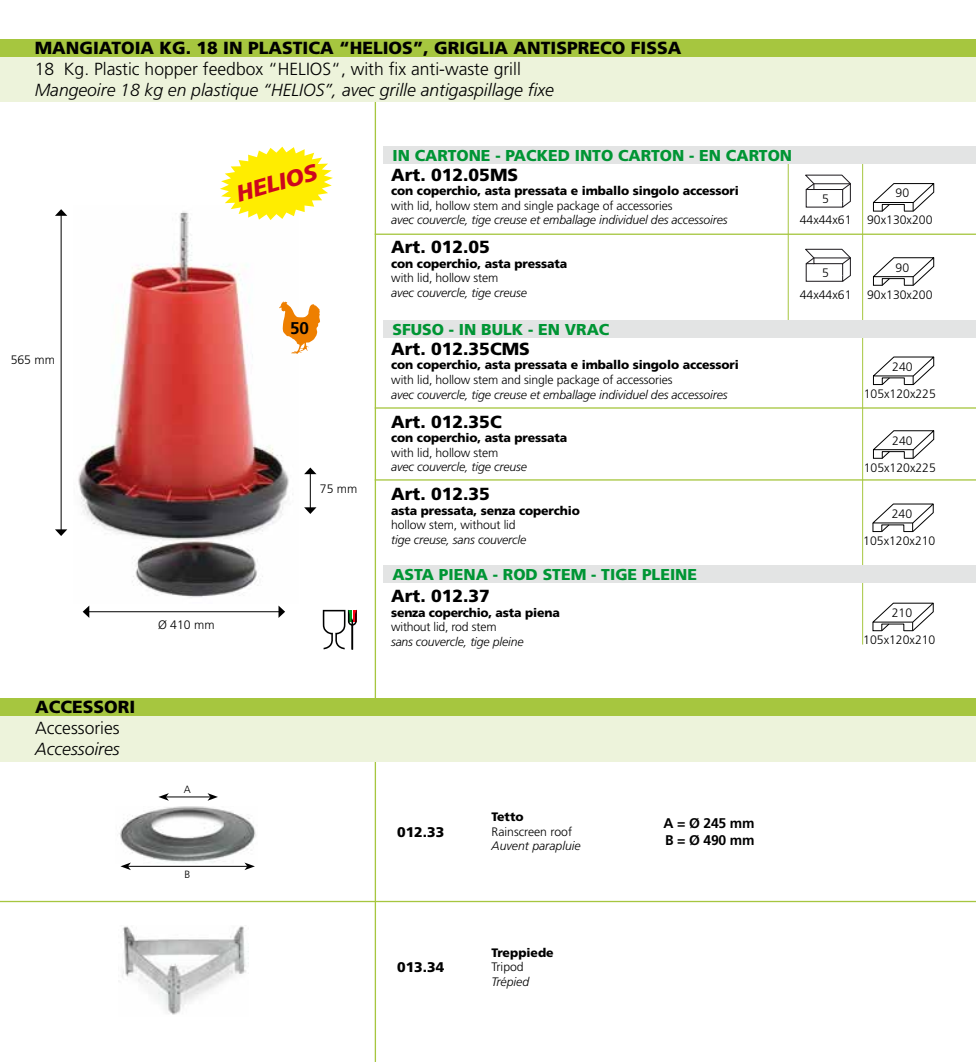
<style>
.page{position:relative;width:976px;height:1062px;background:#fff}
.page>*{position:absolute;margin:0;border:0;box-sizing:border-box;transform-origin:0 0}
.t1{font:italic 900 22.93px "Frutiger LT Std";color:#cd071e}
.t2{font:900 17.5px "Frutiger LT Std";color:#000}
.t3{font:italic 300 17.5px "Frutiger LT Std";color:#000}
.t4{font:300 17.5px "Frutiger LT Std";color:#000}
.t5{font:700 16.97px "Frutiger LT Std";color:#000}
.t6{font:900 15.75px "Frutiger LT Std";color:#009534}
.t7{font:700 14px/16.8px "Frutiger LT Std";letter-spacing:-.015em;color:#000}
.t8{font:900 14px "Frutiger LT Std";color:#000}
.t9{font:300 12.25px "Frutiger LT Std";letter-spacing:-.01em;color:#000}
.t10{font:italic 300 12.25px "Frutiger LT Std";letter-spacing:-.01em;color:#000}
.t11{font:900 12.25px "Frutiger LT Std";letter-spacing:-.01em;color:#000}
.t12{font:300 10.5px "Frutiger LT Std";color:#000}
</style>
<div class="page">
<svg style="left:323px;top:610px;width:34px;height:39px"></svg>
<img style="left:78px;top:211px;width:215px;height:387px">
<svg style="left:279px;top:301px;width:41px;height:53px"></svg>
<hr style="left:88px;top:611px;width:192px;height:1px;background:#000">
<svg style="left:83px;top:606px;width:6px;height:12px"></svg>
<svg style="left:279px;top:606px;width:6px;height:12px"></svg>
<hr style="left:61px;top:215px;width:1px;height:315px;background:#000">
<svg style="left:55px;top:529px;width:12px;height:7px"></svg>
<svg style="left:55px;top:209px;width:12px;height:7px"></svg>
<svg style="left:209px;top:146px;width:124px;height:84px"></svg>
<hr style="left:375px;top:101px;width:1px;height:960px;background:#a6c63f">
<div style="left:0;top:55px;width:976px;height:46px;background:#edf3db"></div>
<hr style="left:375px;top:407px;width:601px;height:1px;background:#a6c63f">
<hr style="left:375px;top:479px;width:601px;height:1px;background:#a6c63f">
<hr style="left:375px;top:233px;width:601px;height:2px;background:#a6c63f">
<hr style="left:862px;top:163px;width:1px;height:481px;background:#a6c63f">
<hr style="left:788px;top:163px;width:1px;height:158px;background:#a6c63f">
<div style="left:384px;top:146px;width:592px;height:17px;background:#e3e4e4"></div>
<div style="left:384px;top:320px;width:592px;height:17px;background:#e3e4e4"></div>
<div style="left:0;top:40px;width:976px;height:17px;background:#a6c63f"></div>
<div style="left:384px;top:565px;width:592px;height:17px;background:#e3e4e4"></div>
<svg style="left:805px;top:174px;width:46px;height:34px"></svg>
<svg style="left:805px;top:249px;width:46px;height:33px"></svg>
<svg style="left:872px;top:183px;width:63px;height:29px"></svg>
<svg style="left:872px;top:257px;width:63px;height:29px"></svg>
<svg style="left:872px;top:356px;width:63px;height:29px"></svg>
<svg style="left:872px;top:430px;width:63px;height:29px"></svg>
<svg style="left:872px;top:503px;width:62px;height:29px"></svg>
<svg style="left:872px;top:602px;width:62px;height:29px"></svg>
<hr style="left:310px;top:473px;width:1px;height:35px;background:#000">
<svg style="left:304px;top:507px;width:12px;height:7px"></svg>
<svg style="left:304px;top:467px;width:12px;height:7px"></svg>
<div style="left:0;top:715px;width:976px;height:46px;background:#edf3db"></div>
<div style="left:0;top:699px;width:976px;height:17px;background:#a6c63f"></div>
<hr style="left:0;top:900px;width:976px;height:2px;background:#a6c63f">
<img style="left:122px;top:926px;width:124px;height:89px">
<img style="left:119px;top:806px;width:137px;height:57px">
<hr style="left:128px;top:866px;width:119px;height:1px;background:#000">
<svg style="left:120px;top:862px;width:11px;height:8px"></svg>
<svg style="left:244px;top:862px;width:11px;height:8px"></svg>
<hr style="left:166px;top:796px;width:44px;height:1px;background:#000">
<svg style="left:158px;top:793px;width:11px;height:7px"></svg>
<svg style="left:208px;top:793px;width:10px;height:7px"></svg>
<h2 class="t2" style="left:35px;top:37px;width:648px">MANGIATOIA KG. 18 IN PLASTICA “HELIOS”, GRIGLIA ANTISPRECO FISSA</h2>
<h2 class="t4" style="left:35px;top:59px;width:488px">18 Kg. Plastic hopper feedbox “HELIOS“, with fix anti-waste grill</h2>
<h2 class="t3" style="left:35px;top:80px;width:521px">Mangeoire 18 kg en plastique “HELIOS”, avec grille antigaspillage fixe</h2>
<p class="t9" style="left:11px;top:353px;width:46px">565 mm</p>
<p class="t9" style="left:158px;top:618px;width:58px">Ø 410 mm</p>
<p class="t6" style="left:392px;top:146px;width:401px">IN CARTONE - PACKED INTO CARTON - EN CARTON</p>
<h1 class="t1" style="left:233px;top:181px;width:84px;rotate:-16deg">HELIOS</h1>
<h2 class="t2" style="left:391px;top:164px;width:128px">Art. 012.05MS</h2>
<p class="t11" style="left:391px;top:183px;width:349px">con coperchio, asta pressata e imballo singolo accessori</p>
<p class="t9" style="left:391px;top:198px;width:283px">with lid, hollow stem and single package of accessories</p>
<p class="t10" style="left:391px;top:213px;width:338px">avec couvercle, tige creuse et emballage individuel des accessoires</p>
<h2 class="t2" style="left:391px;top:236px;width:100px">Art. 012.05</h2>
<p class="t11" style="left:391px;top:256px;width:178px">con coperchio, asta pressata</p>
<p class="t9" style="left:391px;top:271px;width:109px">with lid, hollow stem</p>
<p class="t10" style="left:391px;top:285px;width:137px">avec couvercle, tige creuse</p>
<h3 class="t5" style="left:290px;top:318px;width:20px">50</h3>
<p class="t9" style="left:320px;top:482px;width:39px">75 mm</p>
<p class="t6" style="left:392px;top:319px;width:219px">SFUSO - IN BULK - EN VRAC</p>
<h2 class="t2" style="left:391px;top:338px;width:140px">Art. 012.35CMS</h2>
<p class="t11" style="left:391px;top:358px;width:349px">con coperchio, asta pressata e imballo singolo accessori</p>
<p class="t9" style="left:391px;top:373px;width:283px">with lid, hollow stem and single package of accessories</p>
<p class="t10" style="left:391px;top:387px;width:338px">avec couvercle, tige creuse et emballage individuel des accessoires</p>
<h2 class="t2" style="left:391px;top:411px;width:112px">Art. 012.35C</h2>
<p class="t11" style="left:391px;top:430px;width:178px">con coperchio, asta pressata</p>
<p class="t9" style="left:391px;top:445px;width:109px">with lid, hollow stem</p>
<p class="t10" style="left:391px;top:460px;width:137px">avec couvercle, tige creuse</p>
<h2 class="t2" style="left:391px;top:483px;width:100px">Art. 012.35</h2>
<p class="t11" style="left:391px;top:503px;width:190px">asta pressata, senza coperchio</p>
<p class="t9" style="left:391px;top:518px;width:126px">hollow stem, without lid</p>
<p class="t10" style="left:391px;top:532px;width:136px">tige creuse, sans couvercle</p>
<p class="t6" style="left:392px;top:565px;width:306px">ASTA PIENA - ROD STEM - TIGE PLEINE</p>
<h2 class="t2" style="left:391px;top:585px;width:100px">Art. 012.37</h2>
<p class="t11" style="left:391px;top:605px;width:170px">senza coperchio, asta piena</p>
<p class="t9" style="left:391px;top:620px;width:107px">without lid, rod stem</p>
<p class="t10" style="left:391px;top:634px;width:134px">sans couvercle, tige pleine</p>
<p class="t9" style="left:822px;top:192px;width:8px">5</p>
<p class="t9" style="left:800px;top:213px;width:53px">44x44x61</p>
<p class="t9" style="left:822px;top:266px;width:8px">5</p>
<p class="t9" style="left:800px;top:287px;width:53px">44x44x61</p>
<p class="t9" style="left:896px;top:186px;width:15px">90</p>
<p class="t9" style="left:867px;top:213px;width:67px">90x130x200</p>
<p class="t9" style="left:896px;top:260px;width:15px">90</p>
<p class="t9" style="left:867px;top:287px;width:67px">90x130x200</p>
<p class="t9" style="left:892px;top:359px;width:22px">240</p>
<p class="t9" style="left:864px;top:387px;width:74px">105x120x225</p>
<p class="t9" style="left:892px;top:433px;width:22px">240</p>
<p class="t9" style="left:864px;top:460px;width:74px">105x120x225</p>
<p class="t9" style="left:892px;top:507px;width:22px">240</p>
<p class="t9" style="left:863px;top:534px;width:74px">105x120x210</p>
<p class="t9" style="left:892px;top:606px;width:22px">210</p>
<p class="t9" style="left:863px;top:633px;width:74px">105x120x210</p>
<h2 class="t2" style="left:35px;top:696px;width:102px">ACCESSORI</h2>
<h2 class="t4" style="left:35px;top:718px;width:86px">Accessories</h2>
<h2 class="t3" style="left:35px;top:739px;width:86px">Accessoires</h2>
<p class="t12" style="left:184px;top:783px;width:9px">A</p>
<p class="t12" style="left:185px;top:868px;width:7px">B</p>
<p class="t8" style="left:397px;top:823px;width:49px">012.33</p>
<p class="t11" style="left:492px;top:809px;width:34px">Tetto</p>
<p class="t9" style="left:492px;top:824px;width:82px">Rainscreen roof</p>
<p class="t10" style="left:492px;top:839px;width:91px">Auvent parapluie</p>
<p class="t7" style="left:664px;top:815px;width:92px">A = Ø 245 mm<br>B = Ø 490 mm</p>
<p class="t8" style="left:397px;top:958px;width:49px">013.34</p>
<p class="t11" style="left:492px;top:945px;width:64px">Treppiede</p>
<p class="t9" style="left:492px;top:960px;width:34px">Tripod</p>
<p class="t10" style="left:492px;top:974px;width:39px">Trépied</p>
</div>
